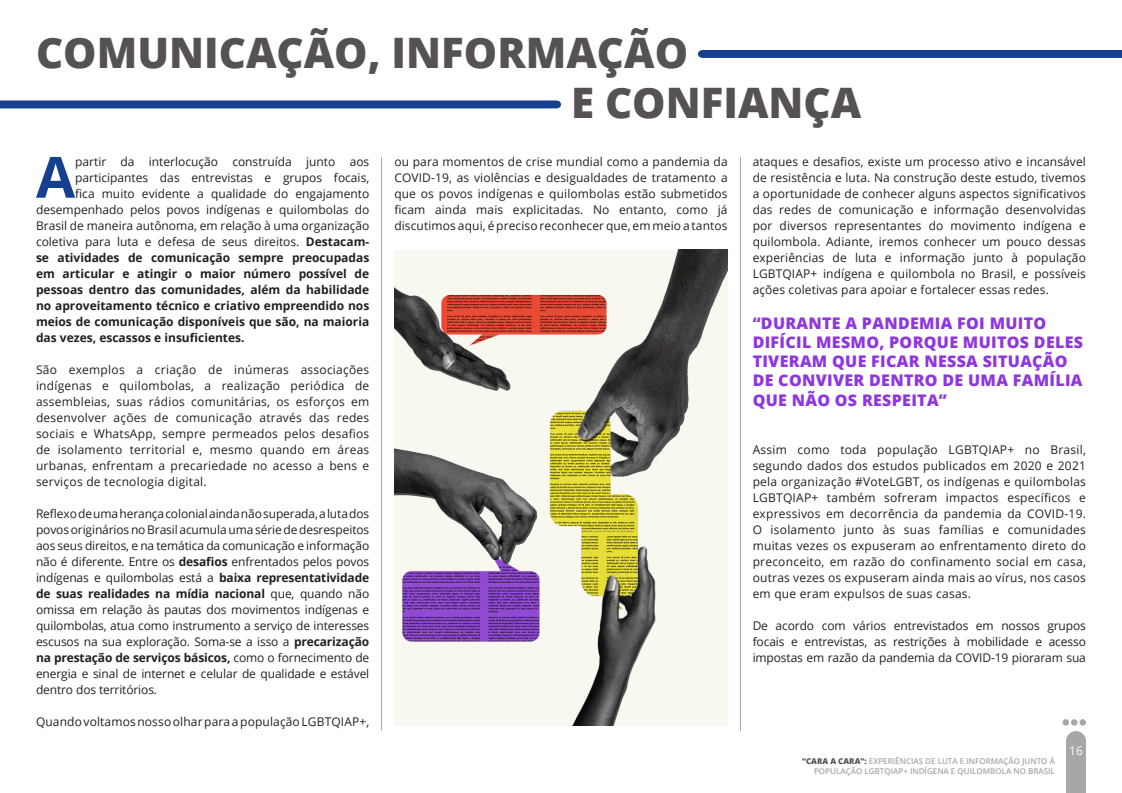
<style>
.page{position:relative;width:1122px;height:793px;background:#fff}
.page>*{position:absolute;margin:0;border:0;box-sizing:border-box;transform-origin:0 0}
.body{font:700 56.8px "Open Sans";color:#14408f}
.TÍTULO_1{font:800 42px "Open Sans";color:#555154}
.sub-sub{font:800 16px/19.2px "Open Sans";letter-spacing:.02em;color:#8f36e0}
.body-2{font:12px/16px "Open Sans";color:#231f20;text-align:justify}
.body-3{font:700 12px "Open Sans";color:#231f20}
.t1{font:12px "Open Sans";color:#fff}
.t2{font:600 8px/10px "Open Sans";color:#a8a7a8;text-align:right}
.s1{font-weight:700}
.s2{font-weight:800;color:#555154}
</style>
<div class="page">
<svg style="left:1066px;top:731px;width:20px;height:62px"></svg>
<div style="left:1062px;top:719px;width:7px;height:7px;background:#a8a7a8;border-radius:50%"></div>
<div style="left:1071px;top:719px;width:7px;height:7px;background:#a8a7a8;border-radius:50%"></div>
<div style="left:1080px;top:719px;width:6px;height:7px;background:#a8a7a8;border-radius:50%"></div>
<img style="left:394px;top:250px;width:334px;height:476px">
<svg style="left:698px;top:50px;width:424px;height:8px;background:#164190"></svg>
<div style="left:0;top:101px;width:561px;height:7px;background:#14408f"></div>
<hr style="left:381px;top:157px;width:1px;height:574px;background:#a8a7a8">
<hr style="left:740px;top:157px;width:1px;height:574px;background:#a8a7a8">
<p class="TÍTULO_1" style="left:36px;top:21px;width:654px">COMUNICAÇÃO, INFORMAÇÃO</p>
<p class="TÍTULO_1" style="left:571px;top:71px;width:292px">E CONFIANÇA</p>
<p class="body" style="left:36px;top:137px;width:41px">A</p>
<p class="body-2" style="left:75px;top:153px;width:296px">partir da interlocução construída junto aos</p>
<p class="body-2" style="left:394px;top:153px;width:335px">ou para momentos de crise mundial como a pandemia da COVID-19, as violências e desigualdades de tratamento a que os povos indígenas e quilombolas estão submetidos ficam ainda mais explicitadas. No entanto, como já discutimos aqui, é preciso reconhecer que, em meio a tantos</p>
<p class="body-2" style="left:753px;top:153px;width:335px">ataques e desafios, existe um processo ativo e incansável de resistência e luta. Na construção deste estudo, tivemos a oportunidade de conhecer alguns aspectos significativos das redes de comunicação e informação desenvolvidas por diversos representantes do movimento indígena e quilombola. Adiante, iremos conhecer um pouco dessas experiências de luta e informação junto à população LGBTQIAP+ indígena e quilombola no Brasil, e possíveis ações coletivas para apoiar e fortalecer essas redes.</p>
<p class="sub-sub" style="left:753px;top:313px;width:332px">“DURANTE A PANDEMIA FOI MUITO<br>DIFÍCIL MESMO, PORQUE MUITOS DELES<br>TIVERAM QUE FICAR NESSA SITUAÇÃO<br>DE CONVIVER DENTRO DE UMA FAMÍLIA<br>QUE NÃO OS RESPEITA”</p>
<p class="body-2" style="left:753px;top:441px;width:335px">Assim como toda população LGBTQIAP+ no Brasil, segundo dados dos estudos publicados em 2020 e 2021 pela organização #VoteLGBT, os indígenas e quilombolas LGBTQIAP+ também sofreram impactos específicos e expressivos em decorrência da pandemia da COVID-19.<br>O isolamento junto às suas famílias e comunidades muitas vezes os expuseram ao enfrentamento direto do preconceito, em razão do confinamento social em casa, outras vezes os expuseram ainda mais ao vírus, nos casos em que eram expulsos de suas casas.</p>
<p class="body-2" style="left:753px;top:617px;width:335px">De acordo com vários entrevistados em nossos grupos focais e entrevistas, as restrições à mobilidade e acesso impostas em razão da pandemia da COVID-19 pioraram sua</p>
<p class="body-2" style="left:75px;top:169px;width:296px">participantes das entrevistas e grupos focais,</p>
<p class="body-2" style="left:75px;top:185px;width:296px">fica muito evidente a qualidade do engajamento</p>
<p class="body-2" style="left:36px;top:201px;width:335px">desempenhado pelos povos indígenas e quilombolas do</p>
<p class="body-2" style="left:36px;top:217px;width:335px">Brasil de maneira autônoma, em relação à uma organização</p>
<p class="body-2" style="left:36px;top:233px;width:335px">coletiva para luta e defesa de seus direitos. <span class="s1">Destacam-</span></p>
<p class="body-3" style="left:36px;top:249px;width:335px">se atividades de comunicação sempre preocupadas</p>
<p class="body-3" style="left:36px;top:265px;width:335px">em articular e atingir o maior número possível de</p>
<p class="body-3" style="left:36px;top:281px;width:335px">pessoas dentro das comunidades, além da habilidade</p>
<p class="body-3" style="left:36px;top:297px;width:335px">no aproveitamento técnico e criativo empreendido nos</p>
<p class="body-3" style="left:36px;top:313px;width:335px">meios de comunicação disponíveis que são, na maioria</p>
<p class="body-3" style="left:36px;top:329px;width:210px">das vezes, escassos e insuficientes.</p>
<p class="body-2" style="left:36px;top:361px;width:335px">São exemplos a criação de inúmeras associações indígenas e quilombolas, a realização periódica de assembleias, suas rádios comunitárias, os esforços em desenvolver ações de comunicação através das redes sociais e WhatsApp, sempre permeados pelos desafios de isolamento territorial e, mesmo quando em áreas urbanas, enfrentam a precariedade no acesso a bens e serviços de tecnologia digital.</p>
<p class="body-2" style="left:36px;top:505px;width:335px">Reflexo de uma herança colonial ainda não superada, a luta dos povos originários no Brasil acumula uma série de desrespeitos aos seus direitos, e na temática da comunicação e informação não é diferente. Entre os <span class="s1">desafios</span> enfrentados pelos povos indígenas e quilombolas está a <span class="s1">baixa representatividade de suas realidades na mídia nacional</span> que, quando não omissa em relação às pautas dos movimentos indígenas e quilombolas, atua como instrumento a serviço de interesses escusos na sua exploração. Soma-se a isso a <span class="s1">precarização na prestação de serviços básicos,</span> como o fornecimento de energia e sinal de internet e celular de qualidade e estável dentro dos territórios.</p>
<p class="body-2" style="left:36px;top:713px;width:335px">Quando voltamos nosso olhar para a população LGBTQIAP+,</p>
<p class="t2" style="left:802px;top:756px;width:254px"><span class="s2">“CARA A CARA”:</span> EXPERIÊNCIAS DE LUTA E INFORMAÇÃO JUNTO À<br>POPULAÇÃO LGBTQIAP+ INDÍGENA E QUILOMBOLA NO BRASIL</p>
<p class="t1" style="left:1069px;top:742px;width:15px">16</p>
</div>
